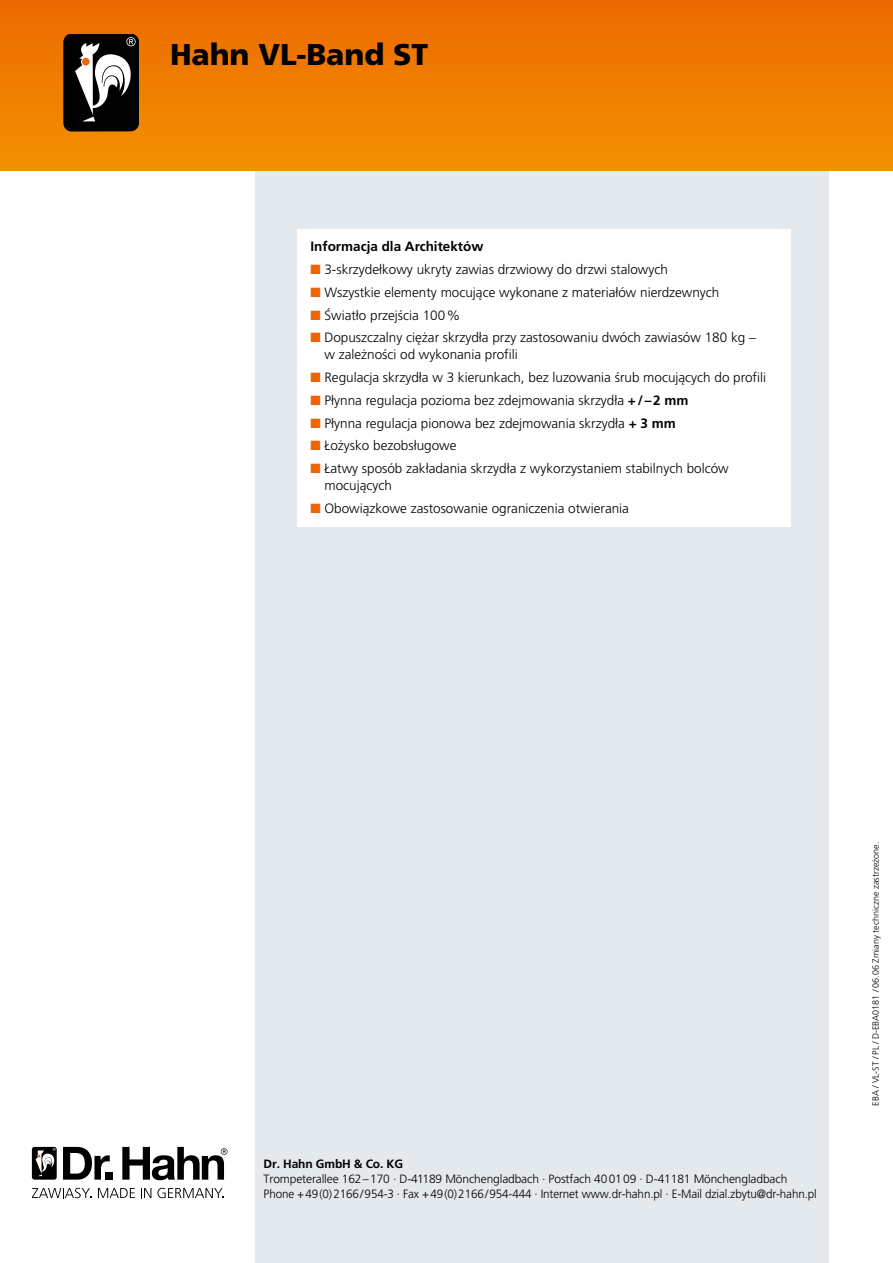
<style>
.page{position:relative;width:893px;height:1263px;background:#fff}
.page>*{position:absolute;margin:0;border:0;box-sizing:border-box;transform-origin:0 0}
.t1{font:900 30px "MFCE";letter-spacing:-.005em;color:#000}
.t2{font:300 13.5px/16.5px "MFCE";color:#000}
.t3{font:700 13.5px "MFCE";color:#000}
.t4{font:300 12px/15px "Frutiger";letter-spacing:-.01em;color:#000}
.t5{font:700 12px "Frutiger";letter-spacing:-.01em;color:#000}
.t6{font:300 9px "Frutiger";color:#000}
.s1{color:#ec6502}
.s2{font-weight:700}
.s3{font-family:"MFCE"}
</style>
<div class="page">
<div style="left:255px;top:170px;width:574px;height:1093px;background:#e3e9ec"></div>
<div style="left:0;top:0;width:893px;height:170px;background:linear-gradient(to bottom,#ec6900,#f39100)"></div>
<div style="left:64px;top:34px;width:74px;height:97px;background:#000;border-radius:8px"></div>
<div style="left:64px;top:34px;width:75px;height:97px;border:1px solid #000;border-radius:8px"></div>
<svg style="left:75px;top:37px;width:62px;height:84px"></svg>
<div style="left:298px;top:230px;width:493px;height:297px;background:#fff"></div>
<svg style="left:32px;top:1188px;width:59px;height:10px"></svg>
<svg style="left:98px;top:1188px;width:37px;height:10px"></svg>
<svg style="left:141px;top:1188px;width:10px;height:10px"></svg>
<svg style="left:157px;top:1188px;width:67px;height:10px"></svg>
<svg style="left:63px;top:1147px;width:47px;height:32px"></svg>
<div style="left:106px;top:1172px;width:7px;height:7px;background:#000"></div>
<svg style="left:122px;top:1147px;width:105px;height:33px"></svg>
<div style="left:32px;top:1147px;width:25px;height:32px;background:#000;border-radius:3px"></div>
<svg style="left:36px;top:1148px;width:20px;height:28px"></svg>
<h1 class="t1" style="left:170px;top:37px;width:259px">Hahn VL-Band ST</h1>
<p class="t3" style="left:310px;top:238px;width:175px">Informacja dla Architektów</p>
<p class="t2" style="left:310px;top:261px;width:359px"><span class="s1">■</span> 3-skrzydełkowy ukryty zawias drzwiowy do drzwi stalowych</p>
<p class="t2" style="left:310px;top:284px;width:411px"><span class="s1">■</span> Wszystkie elementy mocujące wykonane z materiałów nierdzewnych</p>
<p class="t2" style="left:310px;top:306px;width:151px"><span class="s1">■</span> Światło przejścia 100%</p>
<p class="t2" style="left:324px;top:329px;width:433px;text-indent:-14px"><span class="s1">■</span> Dopuszczalny ciężar skrzydła przy zastosowaniu dwóch zawiasów 180 kg – w zależności od wykonania profili</p>
<p class="t2" style="left:310px;top:369px;width:457px"><span class="s1">■</span> Regulacja skrzydła w 3 kierunkach, bez luzowania śrub mocujących do profili</p>
<p class="t2" style="left:310px;top:392px;width:379px"><span class="s1">■</span> Płynna regulacja pozioma bez zdejmowania skrzydła <span class="s2">+/–2 mm</span></p>
<p class="t2" style="left:310px;top:414px;width:367px"><span class="s1">■</span> Płynna regulacja pionowa bez zdejmowania skrzydła <span class="s2">+ 3 mm</span></p>
<p class="t2" style="left:310px;top:437px;width:148px"><span class="s1">■</span> Łożysko bezobsługowe</p>
<p class="t2" style="left:324px;top:460px;width:406px;text-indent:-14px"><span class="s1">■</span> Łatwy sposób zakładania skrzydła z wykorzystaniem stabilnych bolców mocujących</p>
<p class="t2" style="left:310px;top:500px;width:320px"><span class="s1">■</span> Obowiązkowe zastosowanie ograniczenia otwierania</p>
<p class="t5" style="left:264px;top:1157px;width:141px">Dr. Hahn GmbH &amp; Co. KG</p>
<p class="t4" style="left:264px;top:1171px;width:555px">Trompeterallee 162–170 · D-41189 Mönchengladbach · Postfach 400109 · D-41181 Mönchengladbach<br>Phone +49(0)2166/954-3 · Fax +49(0)2166/954-444 · Internet www.dr-hahn.pl · E-Mail dzial.zbytu@dr-hahn.pl</p>
<p class="t6" style="left:871px;top:1106px;width:266px;rotate:-90deg">EBA / VL-ST / PL / D-EBA0181 / 06.06 <span class="s3">Zmiany techniczne zastrzeżone</span>.</p>
</div>
